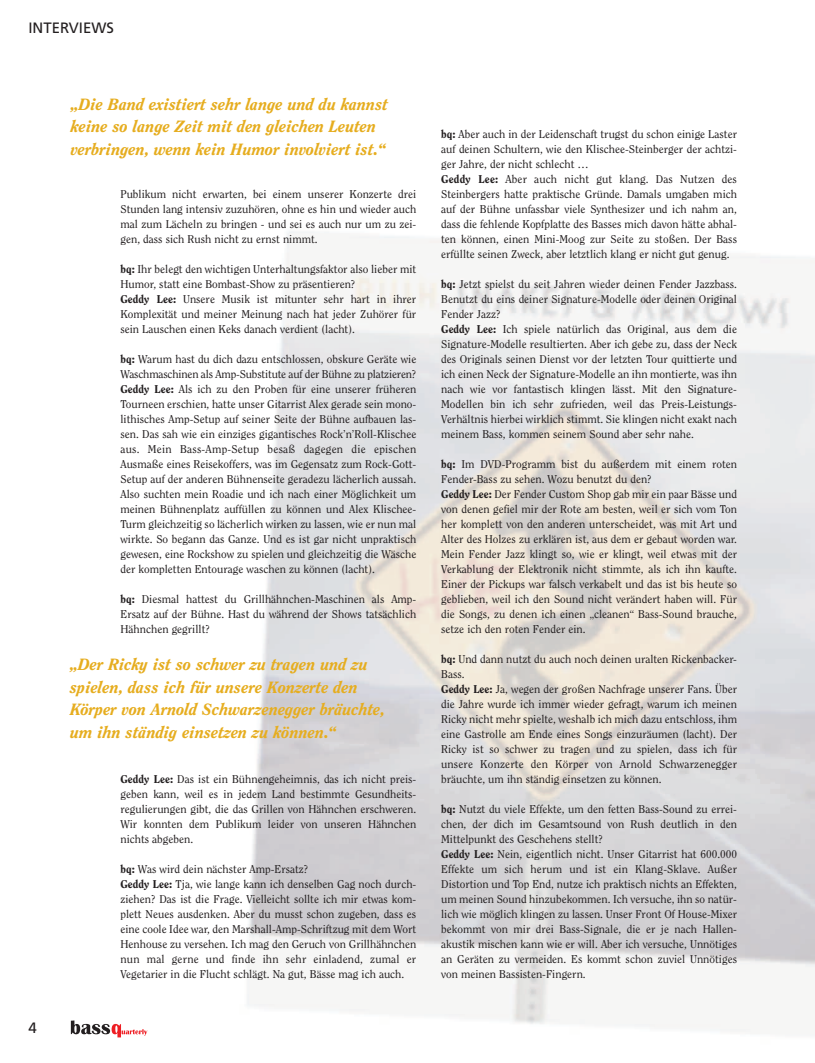
<style>
.page{position:relative;width:815px;height:1063px;background:#fff}
.page>*{position:absolute;margin:0;border:0;box-sizing:border-box;transform-origin:0 0}
.t1{font:italic 800 16.25px/22.5px "Clearface Std";color:#e6ad1f}
.t2{font:15px "Frutiger";color:#231f20}
.t3{font:11.25px/15px "Clearface Std";color:#231f20}
.s1{font-weight:800}
</style>
<div class="page">
<svg style="left:71px;top:1020px;width:76px;height:17px"></svg>
<h2 class="t2" style="left:28px;top:21px;width:87px">INTERVIEWS</h2>
<h2 class="t2" style="left:28px;top:1022px;width:10px">4</h2>
<h1 class="t1" style="left:71px;top:94px;width:319px">„Die Band existiert sehr lange und du kannst keine so lange Zeit mit den gleichen Leuten verbringen, wenn kein Humor involviert ist.“</h1>
<p class="t3" style="left:120px;top:187px;width:297px;text-align:justify">Publikum nicht erwarten, bei einem unserer Konzerte drei Stunden lang intensiv zuzuhören, ohne es hin und wieder auch mal zum Lächeln zu bringen - und sei es auch nur um zu zei&shy;gen, dass sich Rush nicht zu ernst nimmt.</p>
<p class="t3" style="left:120px;top:262px;width:297px"><span class="s1">bq:</span> Ihr belegt den wichtigen Unterhaltungsfaktor also lieber mit Humor, statt eine Bombast-Show zu präsentieren?<br><span class="s1">Geddy Lee:</span> Unsere Musik ist mitunter sehr hart in ihrer Komplexität und meiner Meinung nach hat jeder Zuhörer für sein Lauschen einen Keks danach verdient (lacht).</p>
<p class="t3" style="left:120px;top:352px;width:297px;text-align:justify"><span class="s1">bq:</span> Warum hast du dich dazu entschlossen, obskure Geräte wie Waschmaschinen als Amp-Substitute auf der Bühne zu platzieren?<br><span class="s1">Geddy Lee:</span> Als ich zu den Proben für eine unserer früheren Tourneen erschien, hatte unser Gitarrist Alex gerade sein mono&shy;lithisches Amp-Setup auf seiner Seite der Bühne aufbauen las&shy;sen. Das sah wie ein einziges gigantisches Rock’n’Roll-Klischee aus. Mein Bass-Amp-Setup besaß dagegen die epischen Ausmaße eines Reisekoffers, was im Gegensatz zum Rock-Gott-Setup auf der anderen Bühnenseite geradezu lächerlich aussah.<br>Also suchten mein Roadie und ich nach einer Möglichkeit um meinen Bühnenplatz auffüllen zu können und Alex Klischee-Turm gleichzeitig so lächerlich wirken zu lassen, wie er nun mal wirkte. So begann das Ganze. Und es ist gar nicht unpraktisch gewesen, eine Rockshow zu spielen und gleichzeitig die Wäsche der kompletten Entourage waschen zu können (lacht).</p>
<p class="t3" style="left:120px;top:592px;width:297px;text-align:justify"><span class="s1">bq:</span> Diesmal hattest du Grillhähnchen-Maschinen als Amp-Ersatz auf der Bühne. Hast du während der Shows tatsächlich Hähnchen gegrillt?</p>
<h1 class="t1" style="left:70px;top:655px;width:317px">„Der Ricky ist so schwer zu tragen und zu spielen, dass ich für unsere Konzerte den Körper von Arnold Schwarzenegger bräuchte, um ihn ständig einsetzen zu können.“</h1>
<p class="t3" style="left:120px;top:772px;width:297px;text-align:justify"><span class="s1">Geddy Lee:</span> Das ist ein Bühnengeheimnis, das ich nicht preis&shy;geben kann, weil es in jedem Land bestimmte Gesundheits&shy;regulierungen gibt, die das Grillen von Hähnchen erschweren.<br>Wir konnten dem Publikum leider von unseren Hähnchen nichts abgeben.</p>
<p class="t3" style="left:120px;top:862px;width:297px"><span class="s1">bq:</span> Was wird dein nächster Amp-Ersatz?<br><span class="s1">Geddy Lee:</span> Tja, wie lange kann ich denselben Gag noch durch&shy;ziehen? Das ist die Frage. Vielleicht sollte ich mir etwas kom&shy;plett Neues ausdenken. Aber du musst schon zugeben, dass es eine coole Idee war, den Marshall-Amp-Schriftzug mit dem Wort Henhouse zu versehen. Ich mag den Geruch von Grillhähnchen nun mal gerne und finde ihn sehr einladend, zumal er Vegetarier in die Flucht schlägt. Na gut, Bässe mag ich auch.</p>
<p class="t3" style="left:441px;top:127px;width:297px"><span class="s1">bq:</span> Aber auch in der Leidenschaft trugst du schon einige Laster auf deinen Schultern, wie den Klischee-Steinberger der achtzi&shy;ger Jahre, der nicht schlecht …<br><span class="s1">Geddy Lee:</span> Aber auch nicht gut klang. Das Nutzen des Steinbergers hatte praktische Gründe. Damals umgaben mich auf der Bühne unfassbar viele Synthesizer und ich nahm an, dass die fehlende Kopfplatte des Basses mich davon hätte abhal&shy;ten können, einen Mini-Moog zur Seite zu stoßen. Der Bass erfüllte seinen Zweck, aber letztlich klang er nicht gut genug.</p>
<p class="t3" style="left:441px;top:277px;width:297px"><span class="s1">bq:</span> Jetzt spielst du seit Jahren wieder deinen Fender Jazzbass.<br>Benutzt du eins deiner Signature-Modelle oder deinen Original Fender Jazz?<br><span class="s1">Geddy Lee:</span> Ich spiele natürlich das Original, aus dem die Signature-Modelle resultierten. Aber ich gebe zu, dass der Neck des Originals seinen Dienst vor der letzten Tour quittierte und ich einen Neck der Signature-Modelle an ihn montierte, was ihn nach wie vor fantastisch klingen lässt. Mit den Signature-Modellen bin ich sehr zufrieden, weil das Preis-Leistungs-Verhältnis hierbei wirklich stimmt. Sie klingen nicht exakt nach meinem Bass, kommen seinem Sound aber sehr nahe.</p>
<p class="t3" style="left:441px;top:457px;width:297px"><span class="s1">bq:</span> Im DVD-Programm bist du außerdem mit einem roten Fender-Bass zu sehen. Wozu benutzt du den?<br><span class="s1">Geddy Lee:</span> Der Fender Custom Shop gab mir ein paar Bässe und von denen gefiel mir der Rote am besten, weil er sich vom Ton her komplett von den anderen unterscheidet, was mit Art und Alter des Holzes zu erklären ist, aus dem er gebaut worden war.<br>Mein Fender Jazz klingt so, wie er klingt, weil etwas mit der Verkablung der Elektronik nicht stimmte, als ich ihn kaufte.<br>Einer der Pickups war falsch verkabelt und das ist bis heute so geblieben, weil ich den Sound nicht verändert haben will. Für die Songs, zu denen ich einen „cleanen“ Bass-Sound brauche, setze ich den roten Fender ein.</p>
<p class="t3" style="left:441px;top:652px;width:297px"><span class="s1">bq:</span> Und dann nutzt du auch noch deinen uralten Rickenbacker-Bass.<br><span class="s1">Geddy Lee:</span> Ja, wegen der großen Nachfrage unserer Fans. Über die Jahre wurde ich immer wieder gefragt, warum ich meinen Ricky nicht mehr spielte, weshalb ich mich dazu entschloss, ihm eine Gastrolle am Ende eines Songs einzuräumen (lacht). Der Ricky ist so schwer zu tragen und zu spielen, dass ich für unsere Konzerte den Körper von Arnold Schwarzenegger bräuchte, um ihn ständig einsetzen zu können.</p>
<p class="t3" style="left:441px;top:802px;width:297px"><span class="s1">bq:</span> Nutzt du viele Effekte, um den fetten Bass-Sound zu errei&shy;chen, der dich im Gesamtsound von Rush deutlich in den Mittelpunkt des Geschehens stellt?<br><span class="s1">Geddy Lee:</span> Nein, eigentlich nicht. Unser Gitarrist hat 600.000<br>Effekte um sich herum und ist ein Klang-Sklave. Außer Distortion und Top End, nutze ich praktisch nichts an Effekten, um meinen Sound hinzubekommen. Ich versuche, ihn so natür&shy;lich wie möglich klingen zu lassen. Unser Front Of House-Mixer bekommt von mir drei Bass-Signale, die er je nach Hallen&shy;akustik mischen kann wie er will. Aber ich versuche, Unnötiges an Geräten zu vermeiden. Es kommt schon zuviel Unnötiges von meinen Bassisten-Fingern.</p>
</div>
